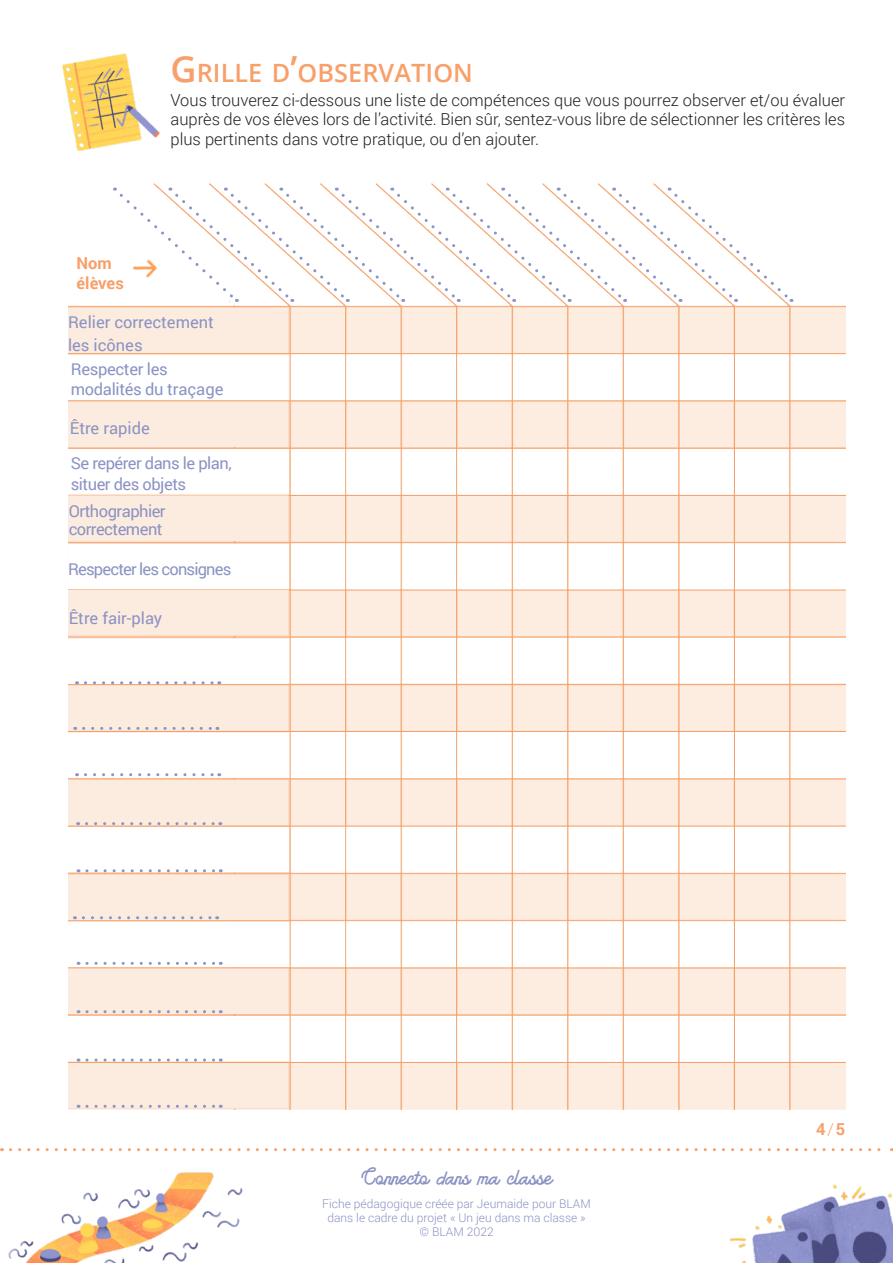
<style>
.page{position:relative;width:893px;height:1263px;background:#fff}
.page>*{position:absolute;margin:0;border:0;box-sizing:border-box;transform-origin:0 0}
.Titre{font:600 25.2px "Open Sans";letter-spacing:.005em;color:#f89f6a}
.t1{font:24px "American Lemon";color:#8b93c3}
.texte_courant{font:300 16.5px/19.8px "Roboto";color:#231f20;text-align:justify}
.Texte_regular{font:16.5px/19.8px "Roboto";letter-spacing:-.025em;color:#8b93c3}
.Texte_regular-2{font:16.5px/22.5px "Roboto";color:#8b93c3}
.Texte_regular-3{font:16.5px "Roboto";letter-spacing:-.05em;color:#8b93c3}
.Texte_regular-4{font:700 16.5px "Roboto";color:#f89f6a}
.t2{font:300 12px/14.4px "Roboto";color:#8b93c3;text-align:center}
.s1{font-size:36px}
.s2{font-weight:300}
</style>
<div class="page">
<img style="left:8px;top:1172px;width:235px;height:91px">
<img style="left:730px;top:1184px;width:163px;height:79px">
<svg style="left:10px;top:1148px;width:882px;height:3px"></svg>
<img style="left:68px;top:183px;width:777px;height:927px">
<img style="left:62px;top:53px;width:98px;height:98px">
<svg style="left:87px;top:1010px;width:134px;height:3px"></svg>
<svg style="left:87px;top:1058px;width:134px;height:3px"></svg>
<svg style="left:87px;top:1105px;width:134px;height:3px"></svg>
<svg style="left:114px;top:188px;width:678px;height:114px"></svg>
<img style="left:129px;top:258px;width:34px;height:21px">
<svg style="left:87px;top:962px;width:134px;height:3px"></svg>
<svg style="left:87px;top:869px;width:134px;height:3px"></svg>
<svg style="left:83px;top:916px;width:135px;height:3px"></svg>
<svg style="left:87px;top:822px;width:134px;height:3px"></svg>
<svg style="left:85px;top:773px;width:135px;height:3px"></svg>
<svg style="left:85px;top:681px;width:135px;height:3px"></svg>
<svg style="left:84px;top:727px;width:134px;height:3px"></svg>
<p class="Texte_regular-4" style="left:77px;top:252px;width:37px">Nom</p>
<p class="Texte_regular-4" style="left:77px;top:271px;width:49px">élèves</p>
<p class="Titre" style="left:170px;top:55px;width:304px"><span class="s1">G</span> RILLE D<span class="s1">’</span>OBSERVATION</p>
<p class="texte_courant" style="left:170px;top:89px;width:676px">Vous trouverez ci-dessous une liste de compétences que vous pourrez observer et/ou évaluer auprès de vos élèves lors de l’activité. Bien sûr, sentez-vous libre de sélectionner les critères les plus pertinents dans votre pratique, ou d’en ajouter.</p>
<p class="Texte_regular-2" style="left:68px;top:310px;width:147px">Relier correctement les icônes</p>
<p class="Texte_regular" style="left:71px;top:358px;width:154px">Respecter les modalités du traçage</p>
<p class="Texte_regular-2" style="left:70px;top:416px;width:82px">Être rapide</p>
<p class="Texte_regular" style="left:71px;top:452px;width:162px;line-height:21px">Se repérer dans le plan, situer des objets</p>
<p class="Texte_regular" style="left:69px;top:501px;width:98px;line-height:18px">Orthographier correctement</p>
<p class="Texte_regular-3" style="left:68px;top:557px;width:165px">Respecter les consignes</p>
<p class="Texte_regular-2" style="left:69px;top:606px;width:95px">Être fair-play</p>
<h2 class="t1" style="left:361px;top:1161px;width:192px">Connecto dans ma classe</h2>
<p class="t2" style="left:322px;top:1196px;width:270px">Fiche pédagogique créée par Jeumaide pour BLAM dans le cadre du projet « Un jeu dans ma classe » © BLAM 2022</p>
<p class="Texte_regular-4" style="left:816px;top:1117px;width:30px">4 <span class="s2">/</span> 5</p>
</div>
